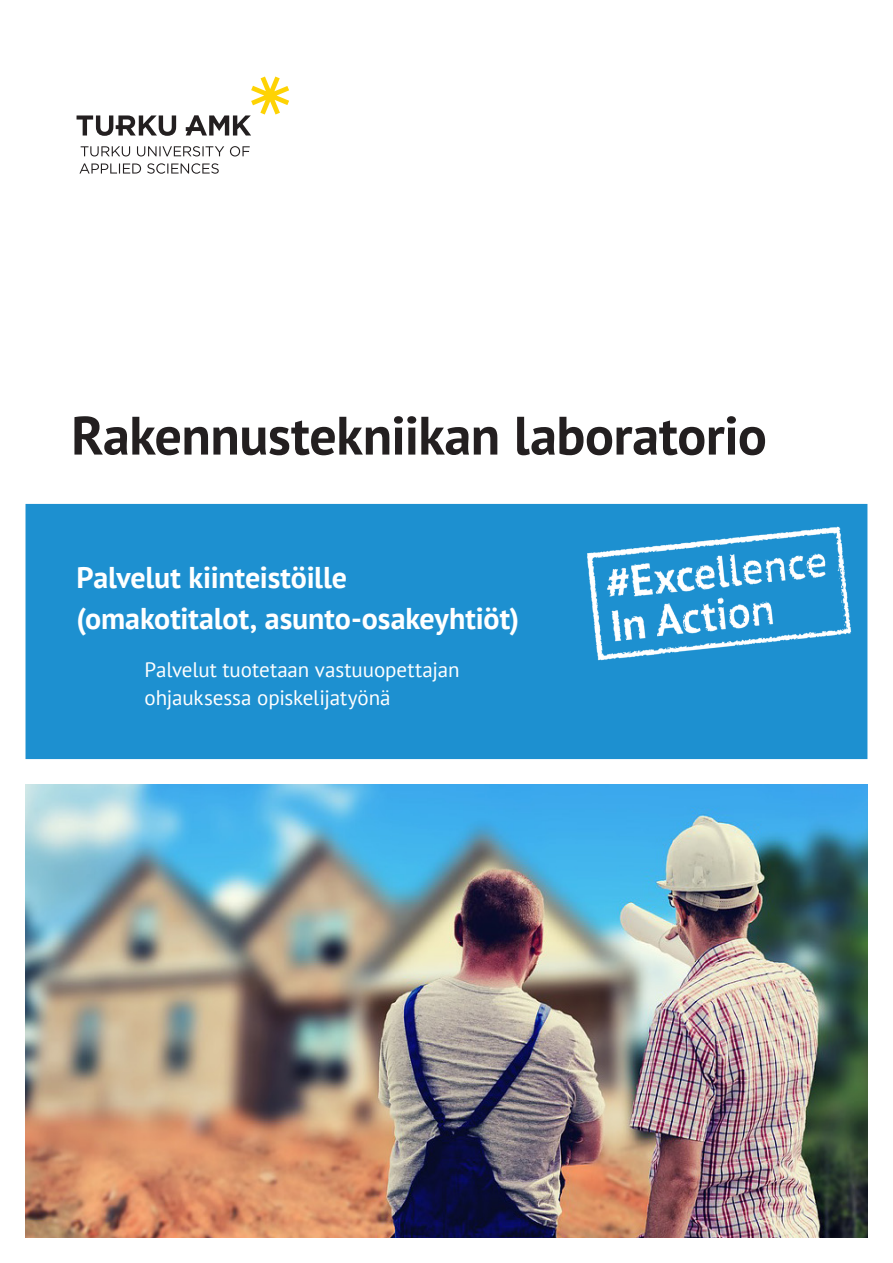
<style>
.page{position:relative;width:893px;height:1263px;background:#fff}
.page>*{position:absolute;margin:0;border:0;box-sizing:border-box;transform-origin:0 0}
.KANSI_otsikko_36_36{font:700 54px "PT Sans";letter-spacing:-.01em;color:#231f20}
.KANSI_alaotsikko_24{font:700 30px "PT Sans";letter-spacing:-.005em;color:#fff}
.KANSI_alaotsikko_24-2{font:21px "PT Sans";letter-spacing:-.005em;color:#fff}
</style>
<div class="page">
<svg style="left:77px;top:115px;width:99px;height:21px"></svg>
<svg style="left:186px;top:77px;width:103px;height:59px"></svg>
<svg style="left:79px;top:163px;width:140px;height:11px"></svg>
<svg style="left:81px;top:146px;width:169px;height:10px"></svg>
<div style="left:26px;top:504px;width:841px;height:255px;background:#1d90d0"></div>
<img style="left:26px;top:784px;width:841px;height:453px">
<img style="left:583px;top:519px;width:276px;height:149px">
<p class="KANSI_otsikko_36_36" style="left:71px;top:400px;width:697px">Rakennustekniikan laboratorio</p>
<p class="KANSI_alaotsikko_24" style="left:77px;top:558px;width:272px">Palvelut kiinteistöille</p>
<p class="KANSI_alaotsikko_24" style="left:77px;top:598px;width:444px">(omakotitalot, asunto-osakeyhtiöt)</p>
<p class="KANSI_alaotsikko_24-2" style="left:145px;top:656px;width:316px">Palvelut tuotetaan vastuuopettajan</p>
<p class="KANSI_alaotsikko_24-2" style="left:145px;top:684px;width:247px">ohjauksessa opiskelijatyönä</p>
</div>
